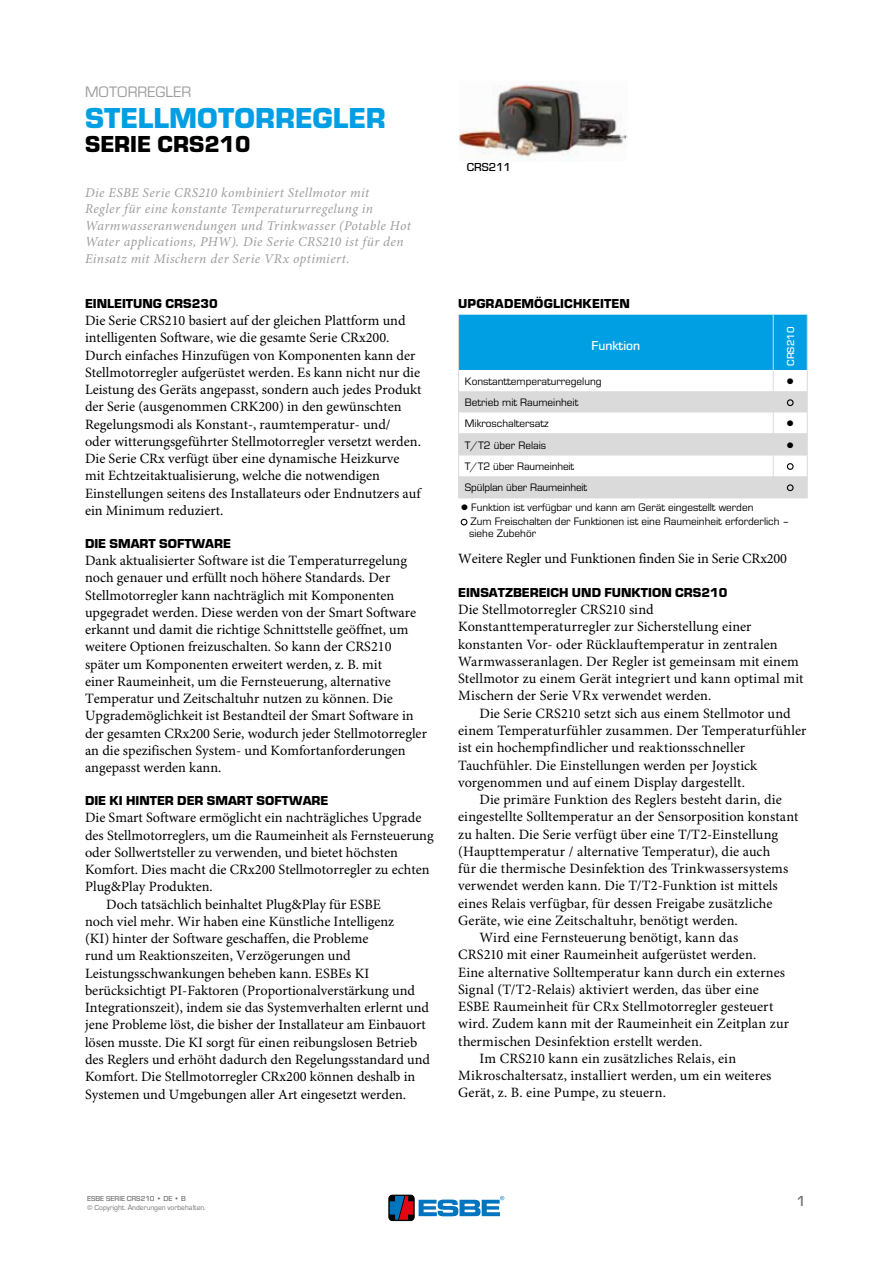
<style>
.page{position:relative;width:893px;height:1263px;background:#fff}
.page>*{position:absolute;margin:0;border:0;box-sizing:border-box;transform-origin:0 0}
.t1{font:700 30px "ESBE Eurostile";color:#009fe3}
.t2{font:700 24px "ESBE Eurostile";color:#000}
.t3{font:15.75px "ESBE Eurostile";color:#9d9d9c}
.t4{font:500 15px "ESBE Eurostile";color:#706f6f}
.t5{font:14.25px/17.2px "Minion Pro";color:#000}
.t6{font:italic 13.5px/16.5px "Minion Pro";letter-spacing:.03em;color:#9d9d9c}
.t7{font:700 13.5px "ESBE Eurostile";color:#000}
.t8{font:500 13.5px "ESBE Eurostile";color:#fff}
.t9{font:500 12px "ESBE Eurostile";color:#000}
.t10{font:11.25px/21.3px "ESBE Eurostile";color:#000}
.t11{font:500 10.5px "ESBE Eurostile";color:#fff}
.t12{font:7.5px "ESBE Eurostile";color:#706f6f}
.t13{font:500 7.5px "ESBE Eurostile";color:#706f6f}
</style>
<div class="page">
<img style="left:459px;top:84px;width:169px;height:76px">
<svg style="left:458px;top:315px;width:350px;height:183px"></svg>
<hr style="left:458px;top:315px;width:1px;height:55px;background:#dadada">
<hr style="left:773px;top:315px;width:1px;height:55px;background:#dadada">
<hr style="left:807px;top:315px;width:1px;height:55px;background:#dadada">
<div style="left:787px;top:399px;width:7px;height:7px;border:1px solid #000;border-radius:50%"></div>
<div style="left:787px;top:463px;width:7px;height:7px;border:1px solid #000;border-radius:50%"></div>
<div style="left:787px;top:484px;width:7px;height:7px;border:1px solid #000;border-radius:50%"></div>
<svg style="left:461px;top:519px;width:6px;height:6px"></svg>
<div style="left:389px;top:1195px;width:25px;height:25px;border:1px solid #000;border-radius:4px"></div>
<svg style="left:390px;top:1196px;width:23px;height:24px"></svg>
<svg style="left:419px;top:1196px;width:85px;height:20px"></svg>
<p class="t3" style="left:85px;top:83px;width:108px">MOTORREGLER</p>
<h1 class="t1" style="left:85px;top:102px;width:302px">STELLMOTORREGLER</h1>
<h2 class="t2" style="left:85px;top:131px;width:167px">SERIE CRS210</h2>
<p class="t6" style="left:85px;top:185px;width:327px">Die ESBE Serie CRS210 kombiniert Stellmotor mit<br>Regler für eine konstante Temperatururregelung in Warmwasseranwendungen und Trinkwasser (Potable Hot Water applications, PHW). Die Serie CRS210 ist für den Einsatz mit Mischern der Serie VRx optimiert.</p>
<p class="t7" style="left:85px;top:296px;width:134px">EINLEITUNG CRS230</p>
<p class="t5" style="left:85px;top:312px;width:338px">Die Serie CRS210 basiert auf der gleichen Plattform und intelligenten Software, wie die gesamte Serie CRx200.<br>Durch einfaches Hinzufügen von Komponenten kann der Stellmotorregler aufgerüstet werden. Es kann nicht nur die Leistung des Geräts angepasst, sondern auch jedes Produkt der Serie (ausgenommen CRK200) in den gewünschten Regelungsmodi als Konstant-, raumtemperatur- und/<br>oder witterungsgeführter Stellmotorregler versetzt werden.<br>Die Serie CRx verfügt über eine dynamische Heizkurve mit Echtzeitaktualisierung, welche die notwendigen Einstellungen seitens des Installateurs oder Endnutzers auf ein Minimum reduziert.</p>
<p class="t7" style="left:85px;top:536px;width:147px">DIE SMART SOFTWARE</p>
<p class="t5" style="left:85px;top:552px;width:343px">Dank aktualisierter Software ist die Temperaturregelung noch genauer und erfüllt noch höhere Standards. Der Stellmotorregler kann nachträglich mit Komponenten upgegradet werden. Diese werden von der Smart Software erkannt und damit die richtige Schnittstelle geöffnet, um weitere Optionen freizuschalten. So kann der CRS210 später um Komponenten erweitert werden, z. B. mit<br>einer Raumeinheit, um die Fernsteuerung, alternative Temperatur und Zeitschaltuhr nutzen zu können. Die Upgrademöglichkeit ist Bestandteil der Smart Software in der gesamten CRx200 Serie, wodurch jeder Stellmotorregler an die spezifischen System- und Komfortanforderungen angepasst werden kann.</p>
<p class="t7" style="left:85px;top:793px;width:245px">DIE KI HINTER DER SMART SOFTWARE</p>
<p class="t5" style="left:85px;top:810px;width:338px">Die Smart Software ermöglicht ein nachträgliches Upgrade</p>
<p class="t5" style="left:85px;top:827px;width:350px">des Stellmotorreglers, um die Raumeinheit als Fernsteuerung</p>
<p class="t5" style="left:85px;top:844px;width:314px">oder Sollwertsteller zu verwenden, und bietet höchsten</p>
<p class="t5" style="left:85px;top:861px;width:346px">Komfort. Dies macht die CRx200 Stellmotorregler zu echten</p>
<p class="t5" style="left:85px;top:879px;width:129px">Plug&amp;Play Produkten.</p>
<p class="t5" style="left:106px;top:896px;width:276px">Doch tatsächlich beinhaltet Plug&amp;Play für ESBE</p>
<p class="t5" style="left:85px;top:913px;width:311px">noch viel mehr. Wir haben eine Künstliche Intelligenz</p>
<p class="t5" style="left:85px;top:930px;width:285px">(KI) hinter der Software geschaffen, die Probleme</p>
<p class="t5" style="left:85px;top:948px;width:267px">rund um Reaktionszeiten, Verzögerungen und</p>
<p class="t5" style="left:85px;top:965px;width:286px">Leistungsschwankungen beheben kann. ESBEs KI</p>
<p class="t5" style="left:85px;top:982px;width:332px">berücksichtigt PI-Faktoren (Proportionalverstärkung und</p>
<p class="t5" style="left:85px;top:999px;width:346px">Integrationszeit), indem sie das Systemverhalten erlernt und</p>
<p class="t5" style="left:85px;top:1017px;width:342px">jene Probleme löst, die bisher der Installateur am Einbauort</p>
<p class="t5" style="left:85px;top:1034px;width:334px">lösen musste. Die KI sorgt für einen reibungslosen Betrieb</p>
<p class="t5" style="left:85px;top:1051px;width:347px">des Reglers und erhöht dadurch den Regelungsstandard und</p>
<p class="t5" style="left:85px;top:1069px;width:332px">Komfort. Die Stellmotorregler CRx200 können deshalb in</p>
<p class="t5" style="left:85px;top:1086px;width:323px">Systemen und Umgebungen aller Art eingesetzt werden.</p>
<p class="t9" style="left:467px;top:160px;width:46px">CRS211</p>
<p class="t7" style="left:458px;top:296px;width:173px">UPGRADEMÖGLICHKEITEN</p>
<p class="t8" style="left:592px;top:338px;width:50px">Funktion</p>
<p class="t11" style="left:785px;top:366px;width:40px;rotate:-90deg">CRS210</p>
<p class="t10" style="left:465px;top:371px;width:138px">Konstanttemperaturregelung</p>
<p class="t10" style="left:786px;top:371px;width:9px">●</p>
<p class="t10" style="left:465px;top:392px;width:115px">Betrieb mit Raumeinheit<br>Mikroschaltersatz</p>
<p class="t10" style="left:786px;top:413px;width:9px">●</p>
<p class="t10" style="left:465px;top:434px;width:83px">T/T2 über Relais</p>
<p class="t10" style="left:786px;top:434px;width:9px">●</p>
<p class="t10" style="left:465px;top:456px;width:124px">T/T2 über Raumeinheit<br>Spülplan über Raumeinheit</p>
<p class="t10" style="left:470px;top:500px;width:320px;line-height:14.9px;text-indent:-10px">● Funktion ist verfügbar und kann am Gerät eingestellt werden<br>Zum Freischalten der Funktionen ist eine Raumeinheit erforderlich –</p>
<p class="t10" style="left:469px;top:523px;width:68px">siehe Zubehör</p>
<p class="t5" style="left:458px;top:551px;width:330px">Weitere Regler und Funktionen finden Sie in Serie CRx200</p>
<p class="t7" style="left:458px;top:585px;width:271px">EINSATZBEREICH UND FUNKTION CRS210</p>
<p class="t5" style="left:458px;top:602px;width:347px">Die Stellmotorregler CRS210 sind Konstanttemperaturregler zur Sicherstellung einer konstanten Vor- oder Rücklauftemperatur in zentralen Warmwasseranlagen. Der Regler ist gemeinsam mit einem Stellmotor zu einem Gerät integriert und kann optimal mit Mischern der Serie VRx verwendet werden.</p>
<p class="t5" style="left:479px;top:705px;width:313px">Die Serie CRS210 setzt sich aus einem Stellmotor und</p>
<p class="t5" style="left:458px;top:722px;width:350px">einem Temperaturfühler zusammen. Der Temperaturfühler</p>
<p class="t5" style="left:458px;top:740px;width:289px">ist ein hochempfindlicher und reaktionsschneller</p>
<p class="t5" style="left:458px;top:757px;width:301px">Tauchfühler. Die Einstellungen werden per Joystick</p>
<p class="t5" style="left:458px;top:774px;width:288px">vorgenommen und auf einem Display dargestellt.</p>
<p class="t5" style="left:479px;top:791px;width:304px">Die primäre Funktion des Reglers besteht darin, die</p>
<p class="t5" style="left:458px;top:809px;width:342px">eingestellte Solltemperatur an der Sensorposition konstant</p>
<p class="t5" style="left:458px;top:826px;width:322px">zu halten. Die Serie verfügt über eine T/T2-Einstellung</p>
<p class="t5" style="left:458px;top:843px;width:314px">(Haupttemperatur / alternative Temperatur), die auch</p>
<p class="t5" style="left:458px;top:860px;width:332px">für die thermische Desinfektion des Trinkwassersystems</p>
<p class="t5" style="left:458px;top:878px;width:321px">verwendet werden kann. Die T/T2-Funktion ist mittels</p>
<p class="t5" style="left:458px;top:895px;width:316px">eines Relais verfügbar, für dessen Freigabe zusätzliche</p>
<p class="t5" style="left:458px;top:912px;width:281px">Geräte, wie eine Zeitschaltuhr, benötigt werden.</p>
<p class="t5" style="left:479px;top:929px;width:260px">Wird eine Fernsteuerung benötigt, kann das</p>
<p class="t5" style="left:458px;top:947px;width:300px">CRS210 mit einer Raumeinheit aufgerüstet werden.</p>
<p class="t5" style="left:458px;top:964px;width:328px">Eine alternative Solltemperatur kann durch ein externes</p>
<p class="t5" style="left:458px;top:981px;width:302px">Signal (T/T2-Relais) aktiviert werden, das über eine</p>
<p class="t5" style="left:458px;top:998px;width:317px">ESBE Raumeinheit für CRx Stellmotorregler gesteuert</p>
<p class="t5" style="left:458px;top:1016px;width:333px">wird. Zudem kann mit der Raumeinheit ein Zeitplan zur</p>
<p class="t5" style="left:458px;top:1033px;width:246px">thermischen Desinfektion erstellt werden.</p>
<p class="t5" style="left:479px;top:1050px;width:258px">Im CRS210 kann ein zusätzliches Relais, ein</p>
<p class="t5" style="left:458px;top:1067px;width:315px">Mikroschaltersatz, installiert werden, um ein weiteres</p>
<p class="t5" style="left:458px;top:1085px;width:209px">Gerät, z. B. eine Pumpe, zu steuern.</p>
<p class="t13" style="left:87px;top:1194px;width:100px">ESBE SERIE CRS210 • DE • B</p>
<p class="t12" style="left:87px;top:1203px;width:120px">© Copyright. Änderungen vorbehalten.</p>
<p class="t4" style="left:796px;top:1193px;width:11px">1</p>
</div>
